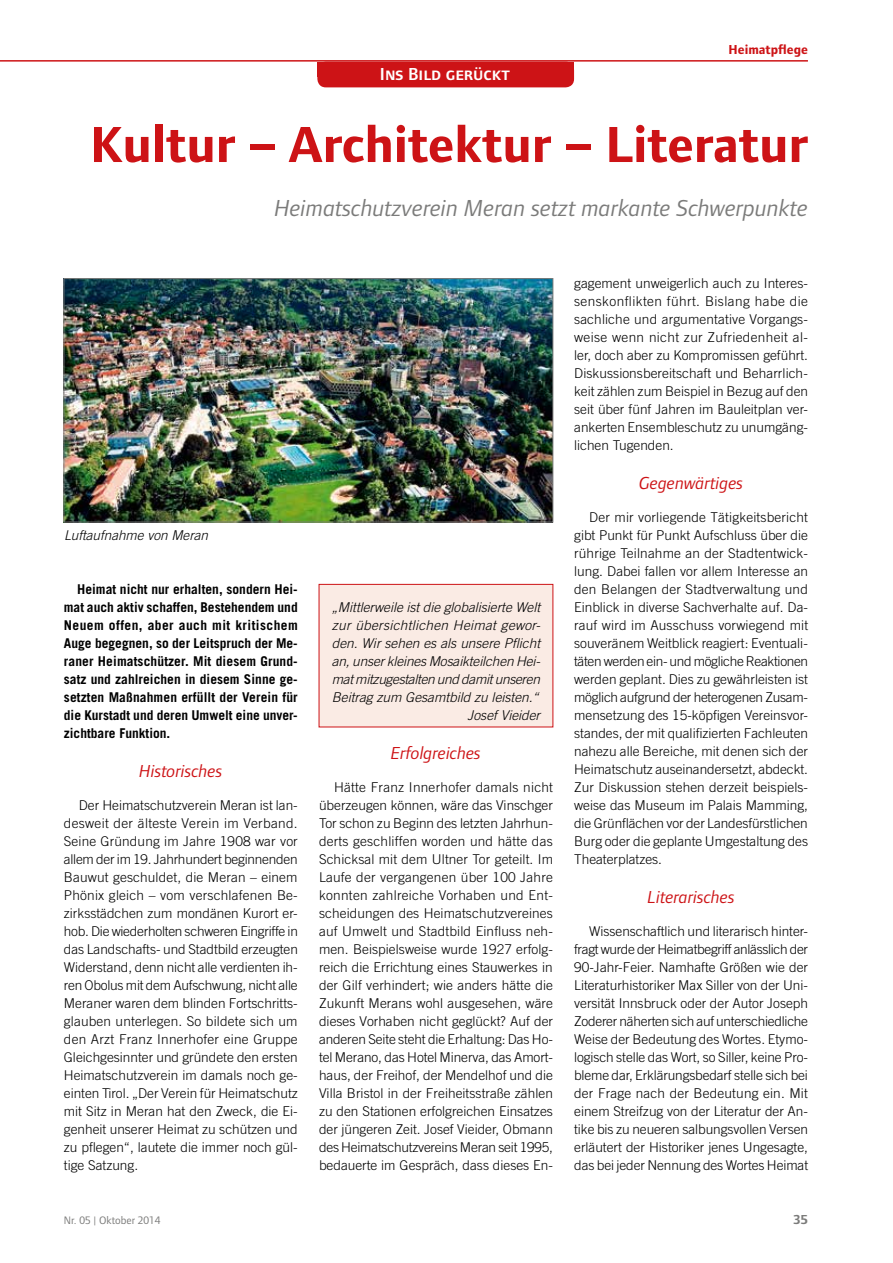
<style>
.page{position:relative;width:893px;height:1263px;background:#fff}
.page>*{position:absolute;margin:0;border:0;box-sizing:border-box;transform-origin:0 0}
.t1{font:700 52.5px "Foundry Form Sans";color:#cd1316}
.t2{font:italic 24px "Foundry Form Sans";color:#7b7b7a}
.t3{font:italic 18px "Foundry Form Sans";color:#cd1316}
.t4{font:18px "Foundry Form Sans Demi SC";color:#fff}
.t5{font:300 13.5px/18px "Trade Gothic";color:#000;text-align:justify}
.t6{font:700 13.5px/18px "Trade Gothic";color:#000;text-align:justify}
.t7{font:italic 300 13.5px/18px "Trade Gothic";color:#000;text-align:right}
.t8{font:700 13.5px "Foundry Form Sans";color:#cd1316}
.t9{font:700 13.5px "Foundry Form Sans";color:#7b7b7a}
.t10{font:11.25px "Foundry Form Sans";color:#7b7b7a}
</style>
<div class="page">
<hr style="left:0;top:60px;width:808px;height:2px;background:#cd1316">
<div style="left:317px;top:62px;width:257px;height:25px;background:#cd1316;border-radius:9px"></div>
<div style="left:319px;top:584px;width:234px;height:143px;background:#faebe4;border:1px solid #cd1316"></div>
<img style="left:66px;top:280px;width:485px;height:240px">
<div style="left:64px;top:278px;width:489px;height:244px;border:1px solid #7b7b7a"></div>
<h3 class="t4" style="left:380px;top:63px;width:131px">Ins Bild gerückt</h3>
<p class="t8" style="left:729px;top:42px;width:81px">Heimatpflege</p>
<h1 class="t1" style="left:90px;top:115px;width:719px">Kultur – Architektur – Literatur</h1>
<h2 class="t2" style="left:274px;top:195px;width:535px">Heimatschutzverein Meran setzt markante Schwerpunkte</h2>
<p class="t7" style="left:64px;top:526px;width:146px">Luftaufnahme von Meran</p>
<p class="t6" style="left:64px;top:580px;width:235px;text-indent:13px">Heimat nicht nur erhalten, sondern Hei&shy;mat auch aktiv schaffen, Bestehendem und Neuem offen, aber auch mit kritischem Auge begegnen, so der Leitspruch der Me&shy;raner Heimatschützer. Mit diesem Grund&shy;satz und zahlreichen in diesem Sinne ge&shy;setzten Maßnahmen erfüllt der Verein für die Kurstadt und deren Umwelt eine unver&shy;zichtbare Funktion.</p>
<h3 class="t3" style="left:139px;top:761px;width:85px">Historisches</h3>
<p class="t5" style="left:64px;top:796px;width:236px;text-indent:15px">Der Heimatschutzverein Meran ist lan&shy;desweit der älteste Verein im Verband.<br>Seine Gründung im Jahre 1908 war vor allem der im 19. Jahrhundert beginnenden Bauwut geschuldet, die Meran – einem Phönix gleich – vom verschlafenen Be&shy;zirksstädchen zum mondänen Kurort er&shy;hob. Die wiederholten schweren Eingriffe in das Landschafts- und Stadtbild erzeugten Widerstand, denn nicht alle verdienten ih&shy;ren Obolus mit dem Aufschwung, nicht alle Meraner waren dem blinden Fortschritts&shy;glauben unterlegen. So bildete sich um den Arzt Franz Innerhofer eine Gruppe Gleichgesinnter und gründete den ersten Heimatschutzverein im damals noch ge&shy;einten Tirol. „Der Verein für Heimatschutz mit Sitz in Meran hat den Zweck, die Ei&shy;genheit unserer Heimat zu schützen und zu pflegen“, lautete die immer noch gül&shy;tige Satzung.</p>
<p class="t7" style="left:332px;top:598px;width:210px">„Mittlerweile ist die globalisierte Welt zur übersichtlichen Heimat gewor&shy;den. Wir sehen es als unsere Pflicht an, unser kleines Mosaikteilchen Hei&shy;mat mitzugestalten und damit unseren Beitrag zum Gesamtbild zu leisten.“ Josef Vieider</p>
<h3 class="t3" style="left:391px;top:743px;width:91px">Erfolgreiches</h3>
<p class="t5" style="left:319px;top:778px;width:235px;text-indent:15px">Hätte Franz Innerhofer damals nicht überzeugen können, wäre das Vinschger Tor schon zu Beginn des letzten Jahrhun&shy;derts geschliffen worden und hätte das Schicksal mit dem Ultner Tor geteilt. Im Laufe der vergangenen über 100 Jahre konnten zahlreiche Vorhaben und Ent&shy;scheidungen des Heimatschutzvereines auf Umwelt und Stadtbild Einfluss neh&shy;men. Beispielsweise wurde 1927 erfolg&shy;reich die Errichtung eines Stauwerkes in der Gilf verhindert; wie anders hätte die Zukunft Merans wohl ausgesehen, wäre dieses Vorhaben nicht geglückt? Auf der anderen Seite steht die Erhaltung: Das Ho&shy;tel Merano, das Hotel Minerva, das Amort&shy;haus, der Freihof, der Mendelhof und die Villa Bristol in der Freiheitsstraße zählen zu den Stationen erfolgreichen Einsatzes der jüngeren Zeit. Josef Vieider, Obmann des Heimatschutzvereins Meran seit 1995, bedauerte im Gespräch, dass dieses En-</p>
<p class="t5" style="left:574px;top:274px;width:235px">gagement unweigerlich auch zu Interes&shy;senskonflikten führt. Bislang habe die sachliche und argumentative Vorgangs&shy;weise wenn nicht zur Zufriedenheit al&shy;ler, doch aber zu Kompromissen geführt.<br>Diskussionsbereitschaft und Beharrlich&shy;keit zählen zum Beispiel in Bezug auf den seit über fünf Jahren im Bauleitplan ver&shy;ankerten Ensembleschutz zu unumgäng&shy;lichen Tugenden.</p>
<h3 class="t3" style="left:639px;top:473px;width:106px">Gegenwärtiges</h3>
<p class="t5" style="left:574px;top:508px;width:235px;text-indent:15px">Der mir vorliegende Tätigkeitsbericht gibt Punkt für Punkt Aufschluss über die rührige Teilnahme an der Stadtentwick&shy;lung. Dabei fallen vor allem Interesse an den Belangen der Stadtverwaltung und Einblick in diverse Sachverhalte auf. Da&shy;rauf wird im Ausschuss vorwiegend mit souveränem Weitblick reagiert: Eventuali&shy;täten werden ein- und mögliche Reaktionen werden geplant. Dies zu gewährleisten ist möglich aufgrund der heterogenen Zusam&shy;mensetzung des 15-köpfigen Vereinsvor&shy;standes, der mit qualifizierten Fachleuten nahezu alle Bereiche, mit denen sich der Heimatschutz auseinandersetzt, abdeckt.<br>Zur Diskussion stehen derzeit beispiels&shy;weise das Museum im Palais Mamming, die Grünflächen vor der Landesfürstlichen Burg oder die geplante Umgestaltung des Theaterplatzes.</p>
<h3 class="t3" style="left:647px;top:887px;width:89px">Literarisches</h3>
<p class="t5" style="left:574px;top:922px;width:235px;text-indent:15px">Wissenschaftlich und literarisch hinter&shy;fragt wurde der Heimatbegriff anlässlich der 90-Jahr-Feier. Namhafte Größen wie der Literaturhistoriker Max Siller von der Uni&shy;versität Innsbruck oder der Autor Joseph Zoderer näherten sich auf unterschiedliche Weise der Bedeutung des Wortes. Etymo&shy;logisch stelle das Wort, so Siller, keine Pro&shy;bleme dar, Erklärungsbedarf stelle sich bei der Frage nach der Bedeutung ein. Mit einem Streifzug von der Literatur der An&shy;tike bis zu neueren salbungsvollen Versen erläutert der Historiker jenes Ungesagte, das bei jeder Nennung des Wortes Heimat</p>
<p class="t10" style="left:64px;top:1214px;width:98px">Nr. 05 | Oktober 2014</p>
<p class="t9" style="left:794px;top:1212px;width:16px">35</p>
</div>
